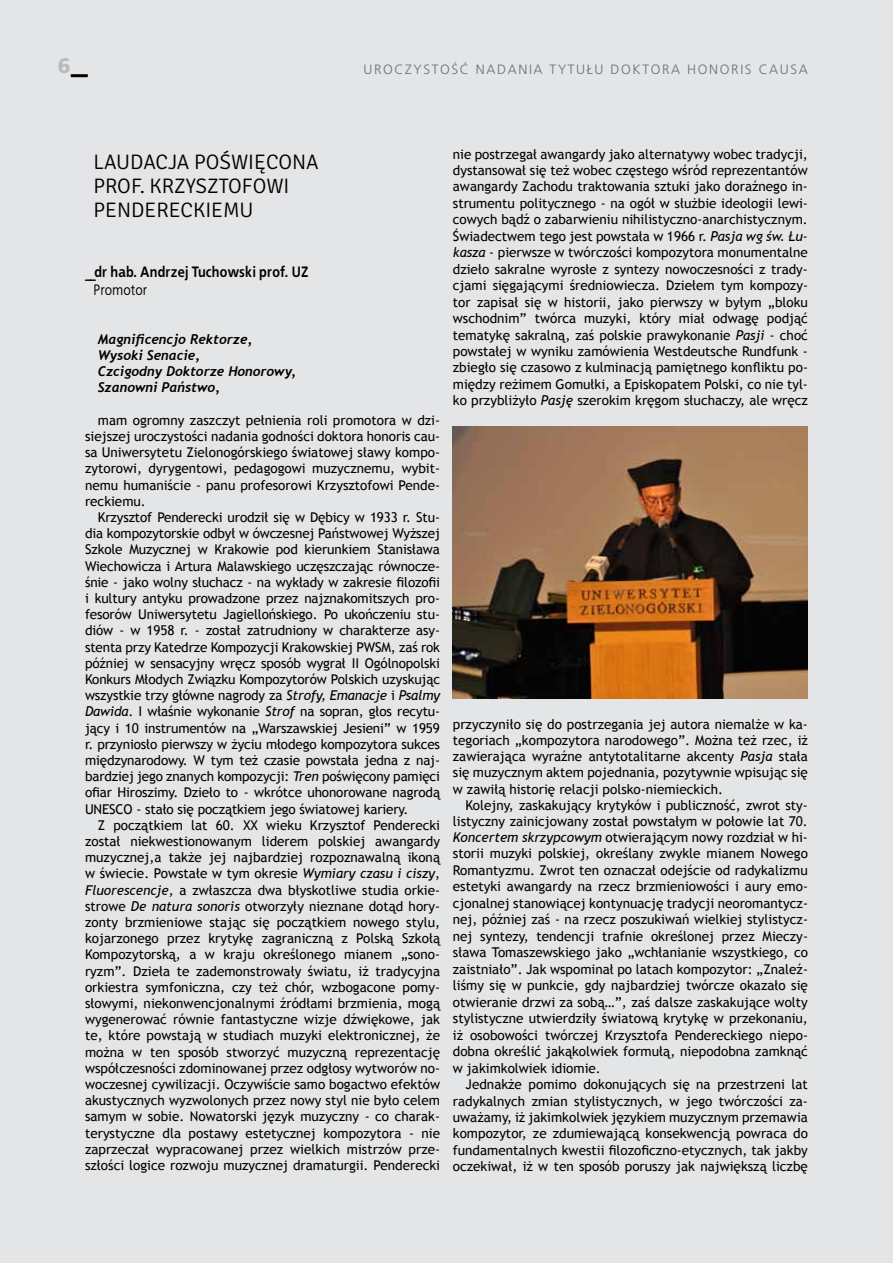
<style>
.page{position:relative;width:893px;height:1263px;background:#fff}
.page>*{position:absolute;margin:0;border:0;box-sizing:border-box;transform-origin:0 0}
.t1{font:300 21px/24px "Signika";color:#000}
.t2{font:900 21px "Frutiger LT Pro";color:#b8babc}
.t3{font:700 15px "EFN Bureau OT";letter-spacing:.01em;color:#000}
.t4{font:15px "EFN Bureau OT";letter-spacing:.01em;color:#000}
.t5{font:13.5px/16.2px "Trebuchet MS";color:#000;text-align:justify}
.t6{font:italic 700 13.5px/16.2px "Trebuchet";color:#000}
.t7{font:300 13.5px "Frutiger LT Pro";letter-spacing:.12em;color:#6d6e71}
.s1{font-style:italic}
</style>
<div class="page">
<div style="left:0;top:0;width:892px;height:1263px;background:#e4e5e6"></div>
<svg style="left:892px;top:0;width:1px;height:1263px"></svg>
<hr style="left:71px;top:74px;width:17px;height:3px;background:#000">
<img style="left:453px;top:426px;width:355px;height:273px">
<h1 class="t2" style="left:58px;top:53px;width:14px">6</h1>
<p class="t7" style="left:363px;top:61px;width:11px">URO</p>
<p class="t7" style="left:395px;top:61px;width:21px">CZYSTO</p>
<p class="t7" style="left:451px;top:61px;width:108px">ŚĆ NADANIA TYTU</p>
<p class="t7" style="left:587px;top:61px;width:45px">ŁU DOKTOR</p>
<p class="t7" style="left:671px;top:61px;width:37px">A HONORIS</p>
<p class="t7" style="left:759px;top:61px;width:51px">CAUSA</p>
<h1 class="t1" style="left:94px;top:150px;width:226px">LAUDACJA POŚWIĘCONA<br>PROF. KRZYSZTOFOWI<br>PENDERECKIEMU</h1>
<p class="t3" style="left:85px;top:262px;width:225px">__dr hab. Andrzej Tuchowski prof. UZ</p>
<p class="t4" style="left:94px;top:281px;width:55px">Promotor</p>
<p class="t6" style="left:98px;top:331px;width:200px">Magnificencjo Rektorze,<br>Wysoki Senacie,<br>Czcigodny Doktorze Honorowy,<br>Szanowni Państwo,</p>
<p class="t5" style="left:85px;top:412px;width:357px;text-indent:13px">mam ogromny zaszczyt pełnienia roli promotora w dzi&shy;siejszej uroczystości nadania godności doktora honoris cau&shy;sa Uniwersytetu Zielonogórskiego światowej sławy kompo&shy;zytorowi, dyrygentowi, pedagogowi muzycznemu, wybit&shy;nemu humaniście - panu profesorowi Krzysztofowi Pende&shy;reckiemu.</p>
<p class="t5" style="left:85px;top:509px;width:357px;text-indent:13px">Krzysztof Penderecki urodził się w Dębicy w 1933 r. Stu&shy;dia kompozytorskie odbył w ówczesnej Państwowej Wyższej Szkole Muzycznej w Krakowie pod kierunkiem Stanisława Wiechowicza i Artura Malawskiego uczęszczając równocze&shy;śnie - jako wolny słuchacz - na wykłady w zakresie filozofii i kultury antyku prowadzone przez najznakomitszych pro&shy;fesorów Uniwersytetu Jagiellońskiego. Po ukończeniu stu&shy;diów - w 1958 r. - został zatrudniony w charakterze asy&shy;stenta przy Katedrze Kompozycji Krakowskiej PWSM, zaś rok później w sensacyjny wręcz sposób wygrał II Ogólnopolski Konkurs Młodych Związku Kompozytorów Polskich uzyskując wszystkie trzy główne nagrody za <span class="s1">Strofy, Emanacje</span> i <span class="s1">Psalmy Dawida</span>. I właśnie wykonanie <span class="s1">Strof</span> na sopran, głos recytu&shy;jący i 10 instrumentów na „Warszawskiej Jesieni” w 1959 r. przyniosło pierwszy w życiu młodego kompozytora sukces międzynarodowy. W tym też czasie powstała jedna z naj&shy;bardziej jego znanych kompozycji: <span class="s1">Tren</span> poświęcony pamięci ofiar Hiroszimy. Dzieło to - wkrótce uhonorowane nagrodą UNESCO - stało się początkiem jego światowej kariery.</p>
<p class="t5" style="left:85px;top:817px;width:357px;text-indent:13px">Z początkiem lat 60. XX wieku Krzysztof Penderecki został niekwestionowanym liderem polskiej awangardy muzycznej,a także jej najbardziej rozpoznawalną ikoną w świecie. Powstałe w tym okresie <span class="s1">Wymiary czasu i ciszy</span>, <span class="s1">Fluorescencje,</span> a zwłaszcza dwa błyskotliwe studia orkie&shy;strowe <span class="s1">De natura sonoris</span> otworzyły nieznane dotąd hory&shy;zonty brzmieniowe stając się początkiem nowego stylu, kojarzonego przez krytykę zagraniczną z Polską Szkołą Kompozytorską, a w kraju określonego mianem „sono&shy;ryzm”. Dzieła te zademonstrowały światu, iż tradycyjna orkiestra symfoniczna, czy też chór, wzbogacone pomy&shy;słowymi, niekonwencjonalnymi źródłami brzmienia, mogą wygenerować równie fantastyczne wizje dźwiękowe, jak te, które powstają w studiach muzyki elektronicznej, że można w ten sposób stworzyć muzyczną reprezentację współczesności zdominowanej przez odgłosy wytworów no&shy;woczesnej cywilizacji. Oczywiście samo bogactwo efektów akustycznych wyzwolonych przez nowy styl nie było celem samym w sobie. Nowatorski język muzyczny - co charak&shy;terystyczne dla postawy estetycznej kompozytora - nie zaprzeczał wypracowanej przez wielkich mistrzów prze&shy;szłości logice rozwoju muzycznej dramaturgii. Penderecki</p>
<p class="t5" style="left:453px;top:146px;width:357px">nie postrzegał awangardy jako alternatywy wobec tradycji, dystansował się też wobec częstego wśród reprezentantów awangardy Zachodu traktowania sztuki jako doraźnego in&shy;strumentu politycznego - na ogół w służbie ideologii lewi&shy;cowych bądź o zabarwieniu nihilistyczno-anarchistycznym.<br>Świadectwem tego jest powstała w 1966 r. <span class="s1">Pasja wg św. Łu&shy;kasza</span> - pierwsze w twórczości kompozytora monumentalne dzieło sakralne wyrosłe z syntezy nowoczesności z trady&shy;cjami sięgającymi średniowiecza. Dziełem tym kompozy&shy;tor zapisał się w historii, jako pierwszy w byłym „bloku wschodnim” twórca muzyki, który miał odwagę podjąć tematykę sakralną, zaś polskie prawykonanie <span class="s1">Pasji</span> - choć powstałej w wyniku zamówienia Westdeutsche Rundfunk - zbiegło się czasowo z kulminacją pamiętnego konfliktu po&shy;między reżimem Gomułki, a Episkopatem Polski, co nie tyl&shy;ko przybliżyło <span class="s1">Pasję</span> szerokim kręgom słuchaczy, ale wręcz</p>
<p class="t5" style="left:453px;top:716px;width:357px">przyczyniło się do postrzegania jej autora niemalże w ka&shy;tegoriach „kompozytora narodowego”. Można też rzec, iż zawierająca wyraźne antytotalitarne akcenty <span class="s1">Pasja</span> stała się muzycznym aktem pojednania, pozytywnie wpisując się w zawiłą historię relacji polsko-niemieckich.</p>
<p class="t5" style="left:453px;top:797px;width:357px;text-indent:13px">Kolejny, zaskakujący krytyków i publiczność, zwrot sty&shy;listyczny zainicjowany został powstałym w połowie lat 70.<br><span class="s1">Koncertem skrzypcowym</span> otwierającym nowy rozdział w hi&shy;storii muzyki polskiej, określany zwykle mianem Nowego Romantyzmu. Zwrot ten oznaczał odejście od radykalizmu estetyki awangardy na rzecz brzmieniowości i aury emo&shy;cjonalnej stanowiącej kontynuację tradycji neoromantycz&shy;nej, później zaś - na rzecz poszukiwań wielkiej stylistycz&shy;nej syntezy, tendencji trafnie określonej przez Mieczy&shy;sława Tomaszewskiego jako „wchłanianie wszystkiego, co zaistniało”. Jak wspominał po latach kompozytor: „Znaleź&shy;liśmy się w punkcie, gdy najbardziej twórcze okazało się otwieranie drzwi za sobą…”, zaś dalsze zaskakujące wolty stylistyczne utwierdziły światową krytykę w przekonaniu, iż osobowości twórczej Krzysztofa Pendereckiego niepo&shy;dobna określić jakąkolwiek formułą, niepodobna zamknąć w jakimkolwiek idiomie.</p>
<p class="t5" style="left:453px;top:1077px;width:357px;text-indent:13px">Jednakże pomimo dokonujących się na przestrzeni lat radykalnych zmian stylistycznych, w jego twórczości za&shy;uważamy, iż jakimkolwiek językiem muzycznym przemawia kompozytor, ze zdumiewającą konsekwencją powraca do fundamentalnych kwestii filozoficzno-etycznych, tak jakby oczekiwał, iż w ten sposób poruszy jak największą liczbę</p>
</div>
